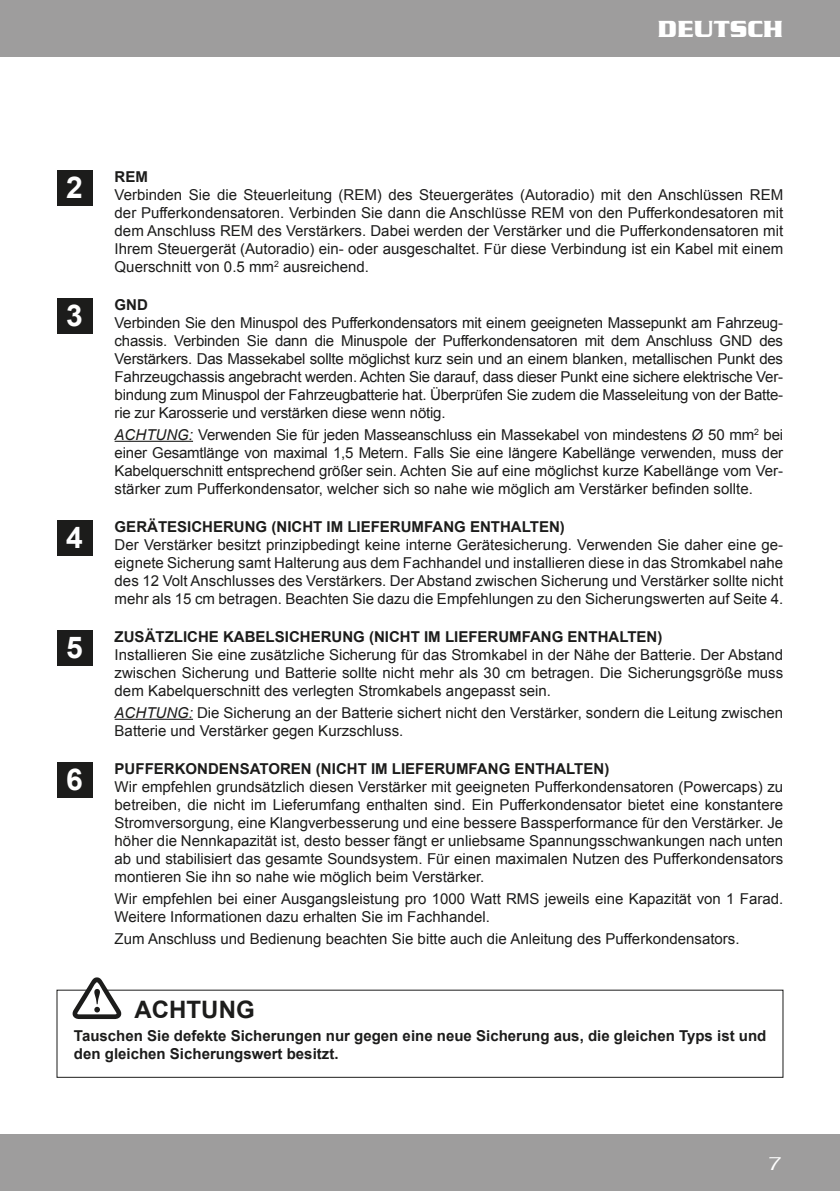
<style>
.page{position:relative;width:840px;height:1191px;background:#fff}
.page>*{position:absolute;margin:0;border:0;box-sizing:border-box;transform-origin:0 0}
.t1{font:700 30px "Arial";color:#fff}
.t2{font:700 24px "Serpentine";color:#fff}
.t3{font:700 24px "Arial";color:#1c1c1b}
.t4{font:300 20px "Serpentine";color:#fff}
.t5{font:15px/18px "Arial";color:#1c1c1b;text-align:justify}
.t6{font:700 15px/18px "Arial";color:#1c1c1b}
.s1{font-style:italic}
</style>
<div class="page">
<div style="left:0;top:0;width:839px;height:57px;background:#9e9d9d"></div>
<div style="left:0;top:1134px;width:839px;height:57px;background:#9e9d9d"></div>
<div style="left:57px;top:170px;width:35px;height:36px;background:#1c1c1b"></div>
<svg style="left:71px;top:977px;width:52px;height:42px"></svg>
<hr style="left:115px;top:718px;width:78px;height:2px;background:#1c1c1b">
<div style="left:57px;top:630px;width:35px;height:35px;background:#1c1c1b"></div>
<div style="left:57px;top:762px;width:35px;height:35px;background:#1c1c1b"></div>
<div style="left:57px;top:520px;width:35px;height:35px;background:#1c1c1b"></div>
<hr style="left:115px;top:441px;width:78px;height:1px;background:#1c1c1b">
<div style="left:57px;top:298px;width:35px;height:35px;background:#1c1c1b"></div>
<h2 class="t2" style="left:657px;top:13px;width:127px">DEUTSCH</h2>
<h1 class="t1" style="left:66px;top:168px;width:18px">2</h1>
<h1 class="t1" style="left:66px;top:296px;width:18px">3</h1>
<h1 class="t1" style="left:66px;top:518px;width:18px">4</h1>
<h1 class="t1" style="left:66px;top:628px;width:18px">5</h1>
<h1 class="t1" style="left:66px;top:759px;width:18px">6</h1>
<p class="t6" style="left:115px;top:168px;width:35px">REM</p>
<p class="t5" style="left:115px;top:185px;width:669px">Verbinden Sie die Steuerleitung (REM) des Steuergerätes (Autoradio) mit den Anschlüssen REM der Pufferkondensatoren. Verbinden Sie dann die Anschlüsse REM von den Pufferkondesatoren mit dem Anschluss REM des Verstärkers. Dabei werden der Verstärker und die Pufferkondensatoren mit Ihrem Steuergerät (Autoradio) ein- oder ausgeschaltet. Für diese Verbindung ist ein Kabel mit einem Querschnitt von 0.5 mm<sup>2</sup> ausreichend.</p>
<p class="t6" style="left:115px;top:296px;width:35px">GND</p>
<p class="t5" style="left:115px;top:313px;width:669px">Verbinden Sie den Minuspol des Pufferkondensators mit einem geeigneten Massepunkt am Fahrzeug&shy;chassis. Verbinden Sie dann die Minuspole der Pufferkondensatoren mit dem Anschluss GND des Verstärkers. Das Massekabel sollte möglichst kurz sein und an einem blanken, metallischen Punkt des Fahrzeugchassis angebracht werden. Achten Sie darauf, dass dieser Punkt eine sichere elektrische Ver&shy;bindung zum Minuspol der Fahrzeugbatterie hat. Überprüfen Sie zudem die Masseleitung von der Batte&shy;rie zur Karosserie und verstärken diese wenn nötig.</p>
<p class="t5" style="left:115px;top:425px;width:669px"><span class="s1">ACHTUNG:</span> Verwenden Sie für jeden Masseanschluss ein Massekabel von mindestens Ø 50 mm<sup>2</sup> bei einer Gesamtlänge von maximal 1,5 Metern. Falls Sie eine längere Kabellänge verwenden, muss der Kabelquerschnitt entsprechend größer sein. Achten Sie auf eine möglichst kurze Kabellänge vom Ver&shy;stärker zum Pufferkondensator, welcher sich so nahe wie möglich am Verstärker befinden sollte.</p>
<p class="t6" style="left:115px;top:518px;width:451px">GERÄTESICHERUNG (NICHT IM LIEFERUMFANG ENTHALTEN)</p>
<p class="t5" style="left:115px;top:535px;width:669px">Der Verstärker besitzt prinzipbedingt keine interne Gerätesicherung. Verwenden Sie daher eine ge&shy;eignete Sicherung samt Halterung aus dem Fachhandel und installieren diese in das Stromkabel nahe des 12 Volt Anschlusses des Verstärkers. Der Abstand zwischen Sicherung und Verstärker sollte nicht mehr als 15 cm betragen. Beachten Sie dazu die Empfehlungen zu den Sicherungswerten auf Seite 4.</p>
<p class="t6" style="left:115px;top:628px;width:549px">ZUSÄTZLICHE KABELSICHERUNG (NICHT IM LIEFERUMFANG ENTHALTEN)</p>
<p class="t5" style="left:115px;top:645px;width:669px">Installieren Sie eine zusätzliche Sicherung für das Stromkabel in der Nähe der Batterie. Der Abstand zwischen Sicherung und Batterie sollte nicht mehr als 30 cm betragen. Die Sicherungsgröße muss dem Kabelquerschnitt des verlegten Stromkabels angepasst sein.</p>
<p class="t5" style="left:115px;top:703px;width:669px"><span class="s1">ACHTUNG:</span> Die Sicherung an der Batterie sichert nicht den Verstärker, sondern die Leitung zwischen<br>Batterie und Verstärker gegen Kurzschluss.</p>
<p class="t6" style="left:115px;top:760px;width:496px">PUFFERKONDENSATOREN (NICHT IM LIEFERUMFANG ENTHALTEN)</p>
<p class="t5" style="left:115px;top:777px;width:669px">Wir empfehlen grundsätzlich diesen Verstärker mit geeigneten Pufferkondensatoren (Powercaps) zu betreiben, die nicht im Lieferumfang enthalten sind. Ein Pufferkondensator bietet eine konstantere Stromversorgung, eine Klangverbesserung und eine bessere Bassperformance für den Verstärker. Je höher die Nennkapazität ist, desto besser fängt er unliebsame Spannungsschwankungen nach unten ab und stabilisiert das gesamte Soundsystem. Für einen maximalen Nutzen des Pufferkondensators montieren Sie ihn so nahe wie möglich beim Verstärker.</p>
<p class="t5" style="left:115px;top:889px;width:669px">Wir empfehlen bei einer Ausgangsleistung pro 1000 Watt RMS jeweils eine Kapazität von 1 Farad.<br>Weitere Informationen dazu erhalten Sie im Fachhandel.</p>
<p class="t5" style="left:115px;top:929px;width:626px">Zum Anschluss und Bedienung beachten Sie bitte auch die Anleitung des Pufferkondensators.</p>
<h2 class="t3" style="left:134px;top:994px;width:121px">ACHTUNG</h2>
<p class="t6" style="left:74px;top:1027px;width:693px">Tauschen Sie defekte Sicherungen nur gegen eine neue Sicherung aus, die gleichen Typs ist und den gleichen Sicherungswert besitzt.</p>
<h3 class="t4" style="left:768px;top:1152px;width:13px">7</h3>
</div>
